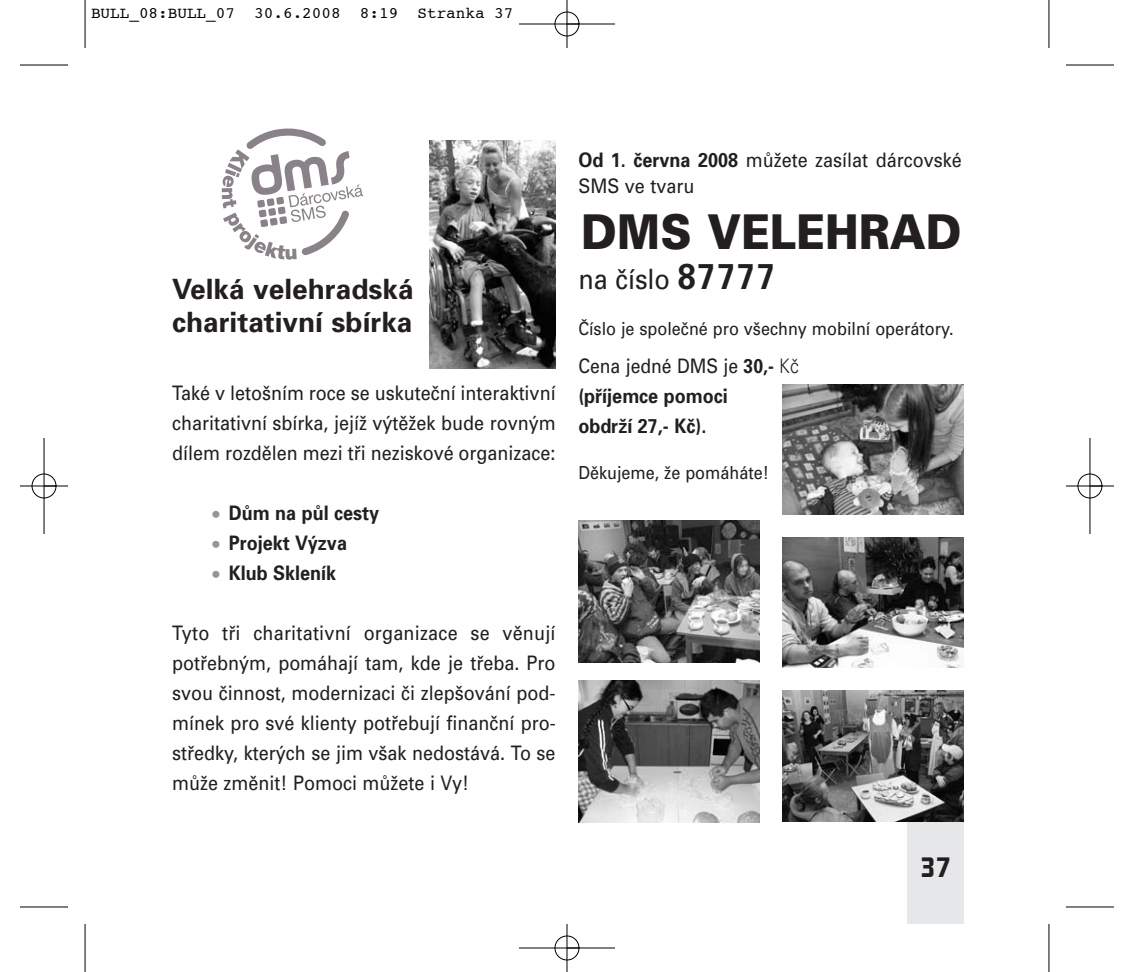
<style>
.page{position:relative;width:1134px;height:972px;background:#fff}
.page>*{position:absolute;margin:0;border:0;box-sizing:border-box;transform-origin:0 0}
.t1{font:900 48px "Univers CE";color:#231f20;scale:.9 1}
.t2{font:700 28px/33.6px "Univers CE";color:#231f20}
.t3{font:28px "Univers CE";color:#231f20;scale:.9 1}
.t4{font:700 28px "Teuton Normal CE";color:#231f20}
.t5{font:20px/30px "Univers CE";color:#231f20;text-align:justify;scale:.9 1}
.t6{font:700 20px/30px "Univers CE";color:#231f20;scale:.88 1}
.t7{font:700 20px "Univers CE";color:#231f20;scale:.9 1}
.t8{font:18px "Univers CE";color:#231f20;scale:.9 1}
.t9{font:16px "Courier";color:#000}
.s1{font-weight:400;font-size:28px;color:#939598}
.s2{font-weight:700}
.s3{font-weight:700;font-size:36px}
.s4{font-weight:400}
.s5{font-weight:300}
</style>
<div class="page">
<img style="left:578px;top:680px;width:182px;height:142px">
<img style="left:578px;top:520px;width:182px;height:142px">
<img style="left:429px;top:141px;width:127px;height:227px">
<img style="left:782px;top:384px;width:182px;height:131px">
<img style="left:782px;top:537px;width:182px;height:131px">
<img style="left:782px;top:691px;width:182px;height:130px">
<svg style="left:222px;top:129px;width:141px;height:131px"></svg>
<div style="left:907px;top:822px;width:57px;height:102px;background:#e6e7e8"></div>
<hr style="left:85px;top:0;width:1px;height:48px;background:#000">
<hr style="left:20px;top:65px;width:48px;height:1px;background:#000">
<hr style="left:1048px;top:0;width:1px;height:48px;background:#000">
<hr style="left:1066px;top:65px;width:48px;height:1px;background:#000">
<hr style="left:85px;top:924px;width:1px;height:48px;background:#000">
<hr style="left:20px;top:907px;width:48px;height:1px;background:#000">
<hr style="left:1048px;top:924px;width:1px;height:48px;background:#000">
<hr style="left:1066px;top:907px;width:48px;height:1px;background:#000">
<div style="left:554px;top:11px;width:25px;height:25px;border:1px solid #fff;border-radius:50%"></div>
<div style="left:554px;top:935px;width:25px;height:25px;border:1px solid #fff;border-radius:50%"></div>
<div style="left:32px;top:473px;width:25px;height:25px;border:1px solid #fff;border-radius:50%"></div>
<div style="left:1077px;top:473px;width:25px;height:25px;border:1px solid #fff;border-radius:50%"></div>
<hr style="left:519px;top:24px;width:96px;height:1px;background:#000">
<hr style="left:519px;top:948px;width:96px;height:1px;background:#000">
<hr style="left:44px;top:438px;width:1px;height:96px;background:#000">
<hr style="left:1089px;top:438px;width:1px;height:96px;background:#000">
<hr style="left:567px;top:0;width:1px;height:48px;background:#000">
<hr style="left:567px;top:924px;width:1px;height:48px;background:#000">
<hr style="left:20px;top:486px;width:48px;height:1px;background:#000">
<hr style="left:1066px;top:486px;width:48px;height:1px;background:#000">
<div style="left:555px;top:12px;width:24px;height:24px;border:1px solid #000;border-radius:50%"></div>
<div style="left:555px;top:936px;width:24px;height:24px;border:1px solid #000;border-radius:50%"></div>
<div style="left:32px;top:474px;width:24px;height:24px;border:1px solid #000;border-radius:50%"></div>
<div style="left:1078px;top:474px;width:24px;height:24px;border:1px solid #000;border-radius:50%"></div>
<p class="t9" style="left:91px;top:6px;width:424px">BULL_08:BULL_07 30.6.2008 8:19 Stránka 37</p>
<h2 class="t2" style="left:172px;top:275px;width:243px">Velká velehradská charitativní sbírka</h2>
<p class="t5" style="left:172px;top:379px;width:428px">Také v letošním roce se uskuteční interaktivní charitativní sbírka, jejíž výtěžek bude rovným dílem rozdělen mezi tři neziskové organizace:</p>
<p class="t7" style="left:211px;top:505px;width:188px"><span class="s1">•</span> Dům na půl cesty</p>
<p class="t7" style="left:211px;top:535px;width:152px"><span class="s1">•</span> Projekt Výzva</p>
<p class="t7" style="left:211px;top:565px;width:141px"><span class="s1">•</span> Klub Skleník</p>
<p class="t5" style="left:172px;top:619px;width:428px">Tyto tři charitativní organizace se věnují potřebným, pomáhají tam, kde je třeba. Pro svou činnost, modernizaci či zlepšování pod&shy;mínek pro své klienty potřebují finanční pro&shy;středky, kterých se jim však nedostává. To se může změnit! Pomoci můžete i Vy!</p>
<p class="t5" style="left:578px;top:148px;width:428px;line-height:26px"><span class="s2">Od 1. června 2008</span> můžete zasílat dárcovské<br>SMS ve tvaru</p>
<h1 class="t1" style="left:581px;top:214px;width:424px">DMS VELEHRAD</h1>
<h2 class="t3" style="left:578px;top:268px;width:220px">na číslo <span class="s3">87777</span></h2>
<p class="t8" style="left:578px;top:322px;width:419px">Číslo je společné pro všechny mobilní operátory.</p>
<p class="t6" style="left:578px;top:352px;width:252px"><span class="s4">Cena jedné DMS je</span> 30,- <span class="s5">Kč </span>(příjemce pomoci<br>obdrží 27,- Kč).</p>
<p class="t8" style="left:578px;top:466px;width:213px">Děkujeme, že pomáháte!</p>
<h2 class="t4" style="left:920px;top:857px;width:32px">37</h2>
</div>
